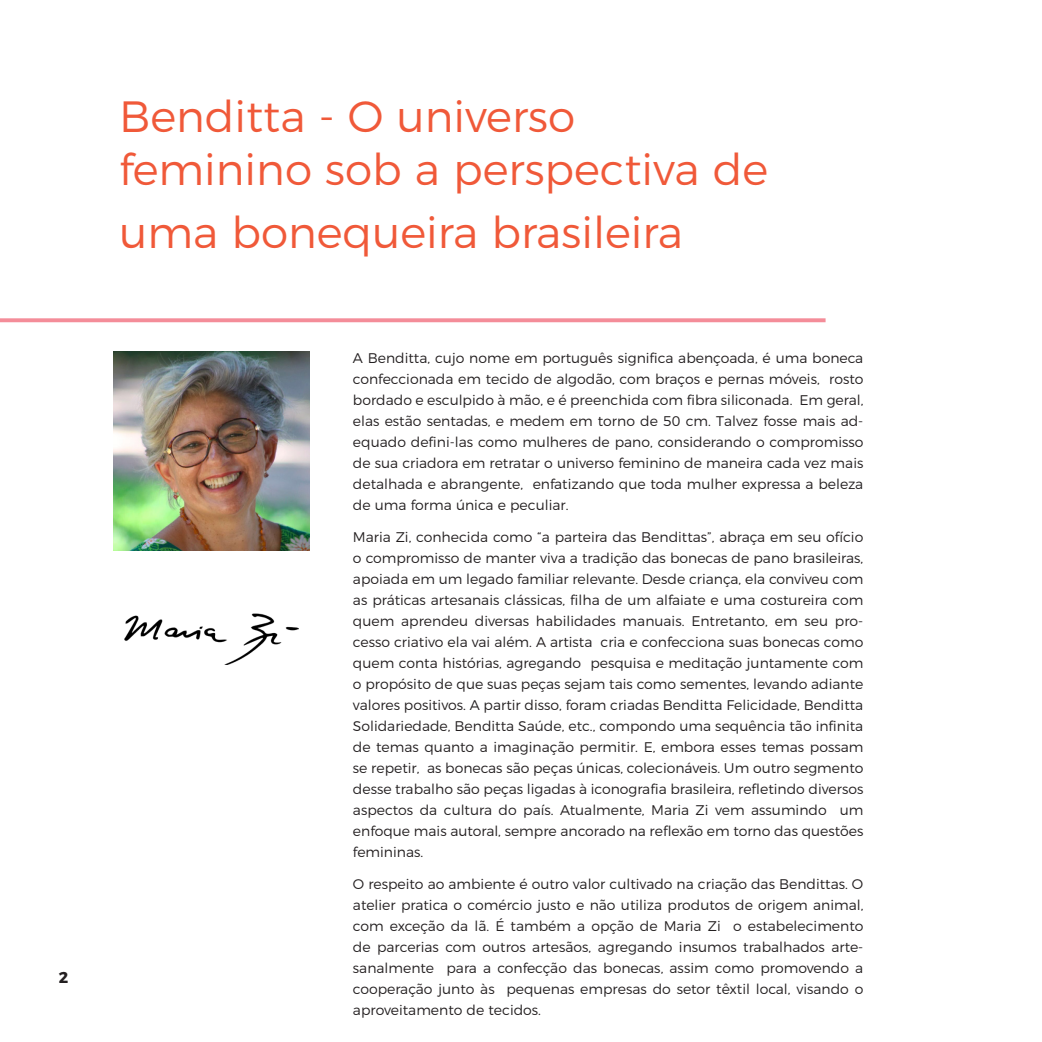
<style>
.page{position:relative;width:1042px;height:1042px;background:#fff}
.page>*{position:absolute;margin:0;border:0;box-sizing:border-box;transform-origin:0 0}
.Heading_White{font:300 43.75px/63px "Montserrat";color:#f05939}
.t1{font:700 15.75px "Montserrat";color:#231f20}
.Main_Copy_White{font:300 14px/21px "Montserrat";color:#231f20;text-align:justify}
</style>
<div class="page">
<img style="left:113px;top:351px;width:196px;height:200px">
<img style="left:124px;top:613px;width:174px;height:51px">
<svg style="left:0;top:318px;width:825px;height:4px;background:#f495a1"></svg>
<p class="t1" style="left:59px;top:964px;width:11px">2</p>
<p class="Heading_White" style="left:119px;top:82px;width:457px">Benditta - O universo</p>
<p class="Heading_White" style="left:119px;top:134px;width:650px">feminino sob a perspectiva de uma bonequeira brasileira</p>
<p class="Main_Copy_White" style="left:353px;top:347px;width:512px">A Benditta, cujo nome em português significa abençoada, é uma boneca confeccionada em tecido de algodão, com braços e pernas móveis, rosto bordado e esculpido à mão, e é preenchida com fibra siliconada. Em geral, elas estão sentadas, e medem em torno de 50 cm. Talvez fosse mais ad&shy;equado defini-las como mulheres de pano, considerando o compromisso de sua criadora em retratar o universo feminino de maneira cada vez mais detalhada e abrangente, enfatizando que toda mulher expressa a beleza de uma forma única e peculiar.</p>
<p class="Main_Copy_White" style="left:353px;top:525px;width:512px">Maria Zi, conhecida como “a parteira das Bendittas”, abraça em seu ofício o compromisso de manter viva a tradição das bonecas de pano brasileiras, apoiada em um legado familiar relevante. Desde criança, ela conviveu com as práticas artesanais clássicas, filha de um alfaiate e uma costureira com quem aprendeu diversas habilidades manuais. Entretanto, em seu pro&shy;cesso criativo ela vai além. A artista cria e confecciona suas bonecas como quem conta histórias, agregando pesquisa e meditação juntamente com o propósito de que suas peças sejam tais como sementes, levando adiante valores positivos. A partir disso, foram criadas Benditta Felicidade, Benditta Solidariedade, Benditta Saúde, etc., compondo uma sequência tão infinita de temas quanto a imaginação permitir. E, embora esses temas possam se repetir, as bonecas são peças únicas, colecionáveis. Um outro segmento desse trabalho são peças ligadas à iconografia brasileira, refletindo diversos aspectos da cultura do país. Atualmente, Maria Zi vem assumindo um enfoque mais autoral, sempre ancorado na reflexão em torno das questões femininas.</p>
<p class="Main_Copy_White" style="left:353px;top:872px;width:512px">O respeito ao ambiente é outro valor cultivado na criação das Bendittas. O atelier pratica o comércio justo e não utiliza produtos de origem animal, com exceção da lã. É também a opção de Maria Zi o estabelecimento de parcerias com outros artesãos, agregando insumos trabalhados arte&shy;sanalmente para a confecção das bonecas, assim como promovendo a cooperação junto às pequenas empresas do setor têxtil local, visando o aproveitamento de tecidos.</p>
</div>
